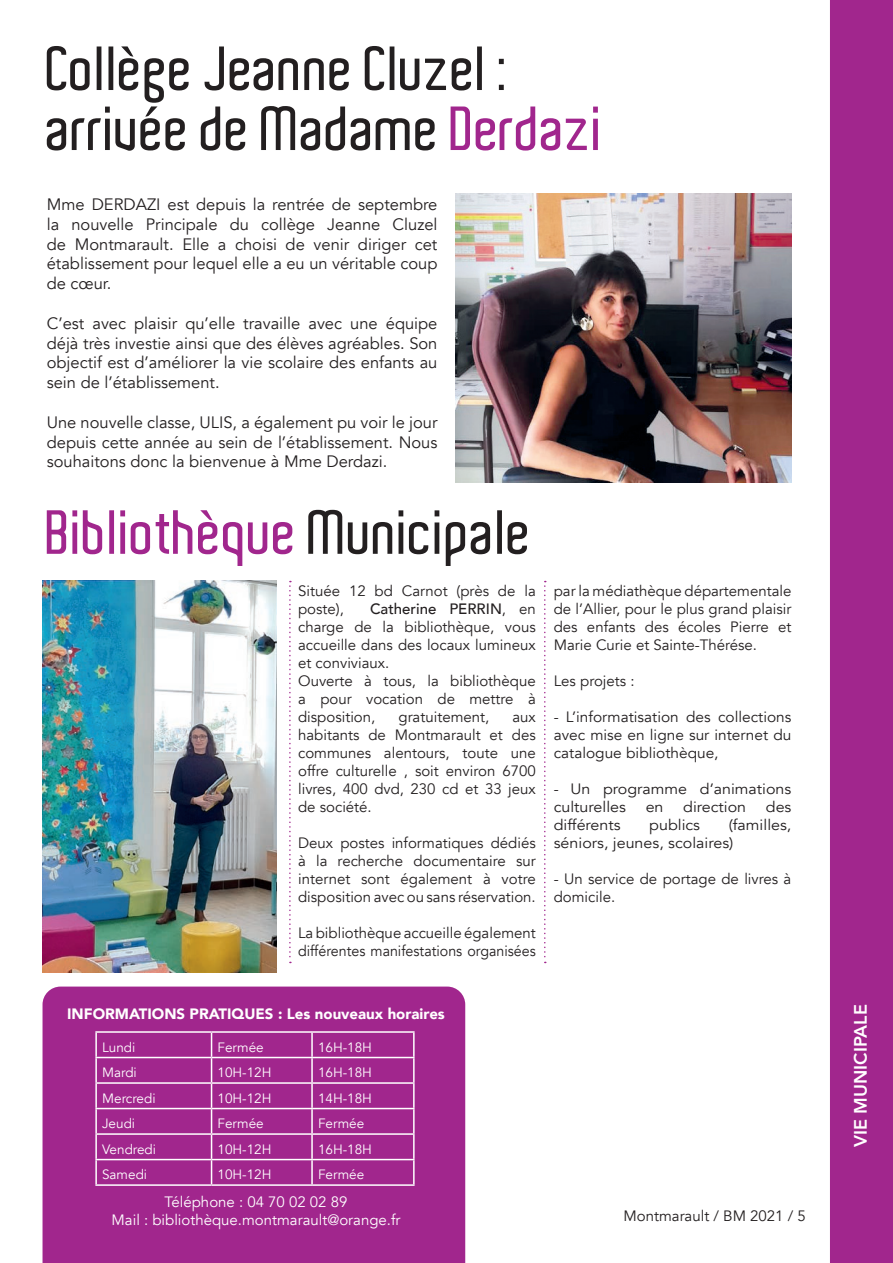
<style>
.page{position:relative;width:893px;height:1263px;background:#fff}
.page>*{position:absolute;margin:0;border:0;box-sizing:border-box;transform-origin:0 0}
.t1{font:600 60px/60px "Aldo";color:#231f20;scale:.95 1}
.t2{font:600 60px "Aldo";color:#a1268d;scale:.95 1}
.t3{font:800 18px "Avenir";color:#fff}
.t4{font:16.5px/19.8px "Avenir";color:#231f20;text-align:justify}
.t5{font:15px/18px "Avenir";color:#231f20}
.t6{font:15px/18px "Avenir";color:#231f20;scale:1.07 1}
.t7{font:15px/18px "Avenir";color:#fff;text-align:center}
.t8{font:900 15px "Avenir";color:#fff}
.t9{font:13.5px "Avenir";color:#fff}
.s1{color:#a1268d}
.s2{color:#231f20}
.s3{font-weight:500}
</style>
<div class="page">
<svg style="left:544px;top:581px;width:2px;height:382px"></svg>
<svg style="left:289px;top:581px;width:2px;height:382px"></svg>
<img style="left:455px;top:193px;width:336px;height:289px">
<div style="left:830px;top:0;width:63px;height:1263px;background:#a1268d"></div>
<div style="left:43px;top:986px;width:422px;height:277px;background:#a1268d"></div>
<img style="left:43px;top:581px;width:234px;height:392px">
<hr style="left:95px;top:1031px;width:117px;height:2px;background:#fff">
<hr style="left:95px;top:1033px;width:2px;height:24px;background:#fff">
<hr style="left:212px;top:1031px;width:100px;height:2px;background:#fff">
<hr style="left:312px;top:1031px;width:103px;height:2px;background:#fff">
<hr style="left:311px;top:1033px;width:2px;height:24px;background:#fff">
<hr style="left:413px;top:1033px;width:2px;height:24px;background:#fff">
<hr style="left:95px;top:1057px;width:117px;height:1px;background:#fff">
<hr style="left:95px;top:1058px;width:2px;height:24px;background:#fff">
<hr style="left:212px;top:1057px;width:100px;height:1px;background:#fff">
<hr style="left:312px;top:1057px;width:103px;height:1px;background:#fff">
<hr style="left:311px;top:1058px;width:2px;height:24px;background:#fff">
<hr style="left:413px;top:1058px;width:2px;height:24px;background:#fff">
<hr style="left:95px;top:1082px;width:117px;height:2px;background:#fff">
<hr style="left:95px;top:1084px;width:2px;height:24px;background:#fff">
<hr style="left:212px;top:1082px;width:100px;height:2px;background:#fff">
<hr style="left:312px;top:1082px;width:103px;height:2px;background:#fff">
<hr style="left:311px;top:1084px;width:2px;height:24px;background:#fff">
<hr style="left:413px;top:1084px;width:2px;height:24px;background:#fff">
<hr style="left:95px;top:1108px;width:117px;height:1px;background:#fff">
<hr style="left:95px;top:1109px;width:2px;height:24px;background:#fff">
<hr style="left:212px;top:1108px;width:100px;height:1px;background:#fff">
<hr style="left:312px;top:1108px;width:103px;height:1px;background:#fff">
<hr style="left:311px;top:1109px;width:2px;height:24px;background:#fff">
<hr style="left:413px;top:1109px;width:2px;height:24px;background:#fff">
<hr style="left:95px;top:1133px;width:117px;height:2px;background:#fff">
<hr style="left:95px;top:1135px;width:2px;height:24px;background:#fff">
<hr style="left:212px;top:1133px;width:100px;height:2px;background:#fff">
<hr style="left:312px;top:1133px;width:103px;height:2px;background:#fff">
<hr style="left:311px;top:1135px;width:2px;height:24px;background:#fff">
<hr style="left:413px;top:1135px;width:2px;height:24px;background:#fff">
<hr style="left:95px;top:1159px;width:117px;height:1px;background:#fff">
<hr style="left:95px;top:1160px;width:2px;height:24px;background:#fff">
<hr style="left:212px;top:1159px;width:100px;height:1px;background:#fff">
<svg style="left:211px;top:1033px;width:1px;height:151px"></svg>
<hr style="left:312px;top:1159px;width:103px;height:1px;background:#fff">
<hr style="left:311px;top:1160px;width:2px;height:24px;background:#fff">
<hr style="left:413px;top:1160px;width:2px;height:24px;background:#fff">
<hr style="left:95px;top:1184px;width:117px;height:2px;background:#fff">
<hr style="left:212px;top:1184px;width:100px;height:2px;background:#fff">
<hr style="left:312px;top:1184px;width:103px;height:2px;background:#fff">
<h1 class="t1" style="left:47px;top:39px;width:587px">Collège Jeanne Cluzel : arrivée de Madame <span class="s1">Derdazi</span></h1>
<p class="t4" style="left:47px;top:195px;width:392px">Mme DERDAZI est depuis la rentrée de septembre la nouvelle Principale du collège Jeanne Cluzel de Montmarault. Elle a choisi de venir diriger cet établissement pour lequel elle a eu un véritable coup de cœur.</p>
<p class="t4" style="left:47px;top:313px;width:392px">C’est avec plaisir qu’elle travaille avec une équipe déjà très investie ainsi que des élèves agréables. Son objectif est d’améliorer la vie scolaire des enfants au sein de l’établissement.</p>
<p class="t4" style="left:47px;top:412px;width:392px">Une nouvelle classe, ULIS, a également pu voir le jour depuis cette année au sein de l’établissement. Nous souhaitons donc la bienvenue à Mme Derdazi.</p>
<h1 class="t2" style="left:47px;top:499px;width:512px">Bibliothèque <span class="s2">Municipale</span></h1>
<p class="t5" style="left:298px;top:582px;width:239px">Située 12 bd Carnot (près de la poste),</p>
<p class="t5" style="left:298px;top:600px;width:239px;text-indent:72px"><span class="s3">Catherine PERRIN</span>, en charge de la bibliothèque, vous accueille dans des locaux lumineux et conviviaux.<br>Ouverte à tous, la bibliothèque a pour vocation de mettre à disposition,</p>
<p class="t5" style="left:398px;top:708px;width:92px">gratuitement,</p>
<p class="t5" style="left:298px;top:708px;width:239px;text-align:justify;text-indent:214px">aux habitants de Montmarault et des communes alentours, toute une offre culturelle , soit environ 6700 livres, 400 dvd, 230 cd et 33 jeux de société.</p>
<p class="t5" style="left:298px;top:834px;width:239px;text-align:justify">Deux postes informatiques dédiés à la recherche documentaire sur internet sont également à votre disposition avec ou sans réservation.</p>
<p class="t5" style="left:298px;top:924px;width:239px">La bibliothèque accueille également différentes manifestations organisées</p>
<p class="t5" style="left:554px;top:582px;width:239px;text-align:justify">par la médiathèque départementale de l’Allier, pour le plus grand plaisir des enfants des écoles Pierre et Marie Curie et Sainte-Thérése.</p>
<p class="t5" style="left:554px;top:672px;width:82px">Les projets :</p>
<p class="t5" style="left:554px;top:708px;width:239px;text-align:justify">- L’informatisation des collections avec mise en ligne sur internet du catalogue bibliothèque,</p>
<p class="t5" style="left:554px;top:780px;width:239px">- Un programme d’animations culturelles</p>
<p class="t6" style="left:646px;top:798px;width:18px">en</p>
<p class="t6" style="left:683px;top:798px;width:60px">direction</p>
<p class="t6" style="left:766px;top:798px;width:25px">des</p>
<p class="t6" style="left:554px;top:816px;width:224px;text-indent:175px">(familles, séniors, jeunes, scolaires)</p>
<p class="t5" style="left:554px;top:870px;width:239px">- Un service de portage de livres à domicile.</p>
<p class="t6" style="left:554px;top:816px;width:64px">différents</p>
<p class="t6" style="left:649px;top:816px;width:49px">publics</p>
<p class="t8" style="left:67px;top:1001px;width:379px">INFORMATIONS PRATIQUES : Les nouveaux horaires</p>
<p class="t9" style="left:102px;top:1039px;width:35px">Lundi</p>
<p class="t9" style="left:218px;top:1039px;width:48px">Fermée</p>
<p class="t9" style="left:318px;top:1039px;width:56px">16H-18H</p>
<p class="t9" style="left:102px;top:1064px;width:36px">Mardi</p>
<p class="t9" style="left:218px;top:1064px;width:56px">10H-12H</p>
<p class="t9" style="left:318px;top:1064px;width:56px">16H-18H</p>
<p class="t9" style="left:102px;top:1090px;width:55px">Mercredi</p>
<p class="t9" style="left:218px;top:1090px;width:56px">10H-12H</p>
<p class="t9" style="left:318px;top:1090px;width:56px">14H-18H</p>
<p class="t9" style="left:102px;top:1115px;width:35px">Jeudi</p>
<p class="t9" style="left:218px;top:1115px;width:48px">Fermée</p>
<p class="t9" style="left:318px;top:1115px;width:48px">Fermée</p>
<p class="t9" style="left:102px;top:1141px;width:55px">Vendredi</p>
<p class="t9" style="left:218px;top:1141px;width:56px">10H-12H</p>
<p class="t9" style="left:318px;top:1141px;width:56px">16H-18H</p>
<p class="t9" style="left:102px;top:1166px;width:47px">Samedi</p>
<p class="t9" style="left:218px;top:1166px;width:56px">10H-12H</p>
<p class="t9" style="left:318px;top:1166px;width:48px">Fermée</p>
<p class="t7" style="left:112px;top:1192px;width:290px">Téléphone : 04 70 02 02 89<br>Mail : bibliothèque.montmarault@orange.fr</p>
<p class="t5" style="left:623px;top:1207px;width:184px">Montmarault / BM 2021 / 5</p>
<p class="t3" style="left:846px;top:1147px;width:144px;rotate:-90deg">VIE MUNICIPALE</p>
</div>
